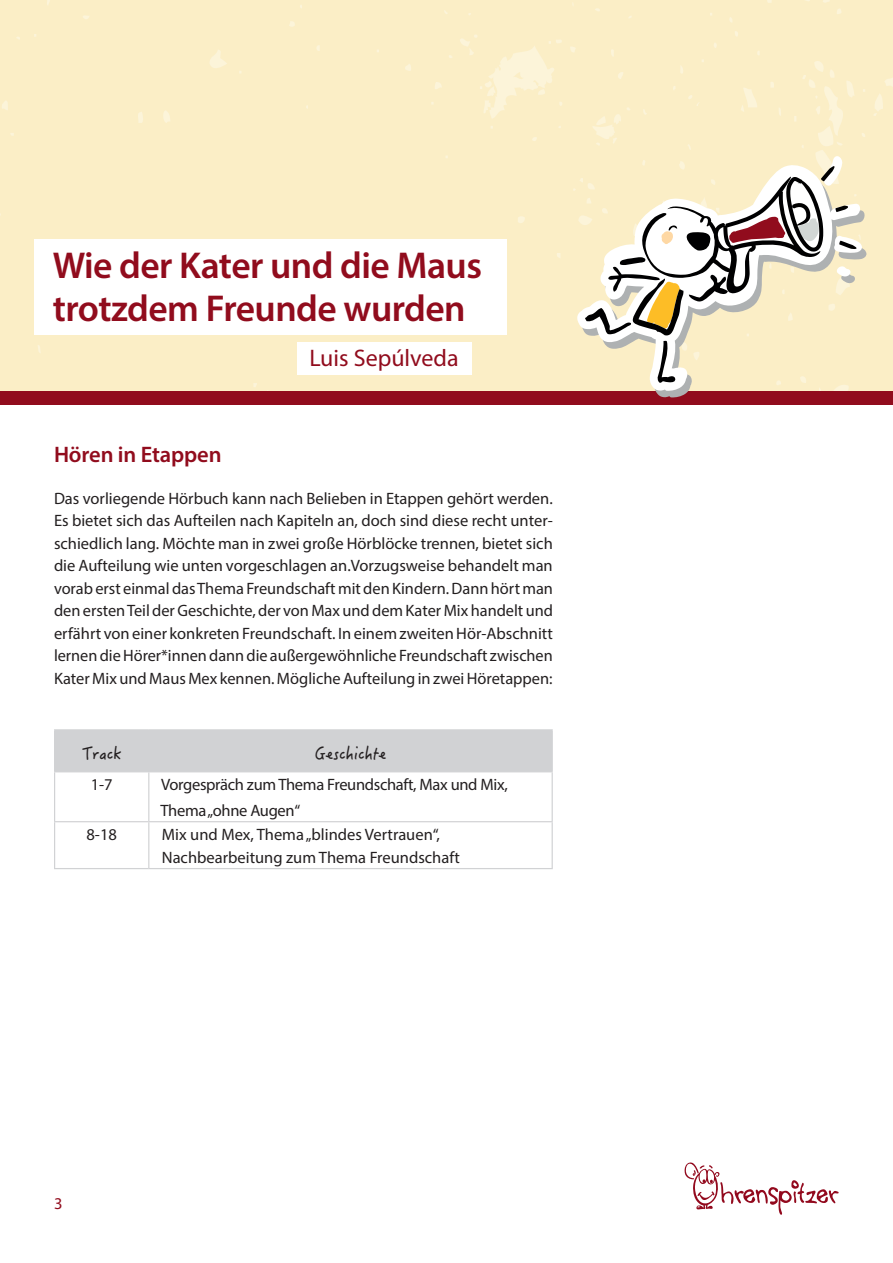
<style>
.page{position:relative;width:893px;height:1263px;background:#fff}
.page>*{position:absolute;margin:0;border:0;box-sizing:border-box;transform-origin:0 0}
.t1{font:600 37.5px/43.5px "Myriad Pro";letter-spacing:-.015em;color:#910c1d}
.t2{font:24px "Myriad Pro";color:#910c1d}
.t3{font:600 22.5px "Myriad Pro";letter-spacing:-.005em;color:#910c1d}
.t4{font:16.5px/22.5px "Myriad Pro";color:#231f20;text-align:justify}
.t5{font:16.5px/25.5px "Myriad Pro";letter-spacing:-.02em;color:#231f20}
.t6{font:16.5px "Hanzi Pen SC W5";color:#231f20}
.t7{font:16.5px "Myriad Pro";color:#910c1d}
</style>
<div class="page">
<div style="left:0;top:0;width:893px;height:391px;background:#fbeec6"></div>
<div style="left:0;top:391px;width:893px;height:14px;background:#910c1d"></div>
<svg style="left:684px;top:1162px;width:154px;height:53px"></svg>
<svg style="left:577px;top:164px;width:285px;height:227px;background:#f9eeca"></svg>
<svg style="left:585px;top:156px;width:282px;height:227px"></svg>
<div style="left:298px;top:342px;width:174px;height:33px;background:#fff"></div>
<div style="left:34px;top:239px;width:472px;height:96px;background:#fff"></div>
<div style="left:55px;top:730px;width:497px;height:41px;background:#d1d2d4"></div>
<hr style="left:54px;top:729px;width:95px;height:1px;background:#d1d2d4">
<hr style="left:54px;top:730px;width:1px;height:41px;background:#d1d2d4">
<hr style="left:149px;top:729px;width:404px;height:1px;background:#d1d2d4">
<hr style="left:148px;top:730px;width:1px;height:41px;background:#d1d2d4">
<hr style="left:552px;top:730px;width:1px;height:41px;background:#d1d2d4">
<hr style="left:54px;top:771px;width:95px;height:1px;background:#d1d2d4">
<hr style="left:54px;top:772px;width:1px;height:49px;background:#d1d2d4">
<hr style="left:149px;top:771px;width:404px;height:1px;background:#d1d2d4">
<hr style="left:148px;top:772px;width:1px;height:49px;background:#d1d2d4">
<hr style="left:552px;top:772px;width:1px;height:49px;background:#d1d2d4">
<hr style="left:54px;top:821px;width:95px;height:1px;background:#d1d2d4">
<hr style="left:54px;top:822px;width:1px;height:46px;background:#d1d2d4">
<hr style="left:149px;top:821px;width:404px;height:1px;background:#d1d2d4">
<hr style="left:148px;top:822px;width:1px;height:46px;background:#d1d2d4">
<hr style="left:552px;top:822px;width:1px;height:46px;background:#d1d2d4">
<hr style="left:54px;top:868px;width:95px;height:1px;background:#d1d2d4">
<hr style="left:149px;top:868px;width:404px;height:1px;background:#d1d2d4">
<h1 class="t1" style="left:53px;top:242px;width:430px">Wie der Kater und die Maus trotzdem Freunde wurden</h1>
<h3 class="t3" style="left:54px;top:440px;width:169px">Hören in Etappen</h3>
<h2 class="t2" style="left:309px;top:343px;width:151px">Luis Sepúlveda</h2>
<p class="t4" style="left:54px;top:486px;width:501px">Das vorliegende Hörbuch kann nach Belieben in Etappen gehört werden.<br>Es bietet sich das Aufteilen nach Kapiteln an, doch sind diese recht unter&shy;schiedlich lang. Möchte man in zwei große Hörblöcke trennen, bietet sich die Aufteilung wie unten vorgeschlagen an.Vorzugsweise behandelt man vorab erst einmal das Thema Freundschaft mit den Kindern. Dann hört man den ersten Teil der Geschichte, der von Max und dem Kater Mix handelt und erfährt von einer konkreten Freundschaft. In einem zweiten Hör-Abschnitt lernen die Hörer*innen dann die außergewöhnliche Freundschaft zwischen Kater Mix und Maus Mex kennen. Mögliche Aufteilung in zwei Höretappen:</p>
<p class="t6" style="left:82px;top:744px;width:41px">Track</p>
<p class="t6" style="left:315px;top:744px;width:73px">Geschichte</p>
<p class="t4" style="left:91px;top:773px;width:23px">1-7</p>
<p class="t5" style="left:160px;top:772px;width:349px">Vorgespräch zum Thema Freundschaft, Max und Mix,<br>Thema „ohne Augen“</p>
<p class="t4" style="left:86px;top:823px;width:32px">8-18</p>
<p class="t4" style="left:162px;top:823px;width:299px">Mix und Mex, Thema „blindes Vertrauen“,<br>Nachbearbeitung zum Thema Freundschaft</p>
<p class="t7" style="left:54px;top:1194px;width:10px">3</p>
</div>
